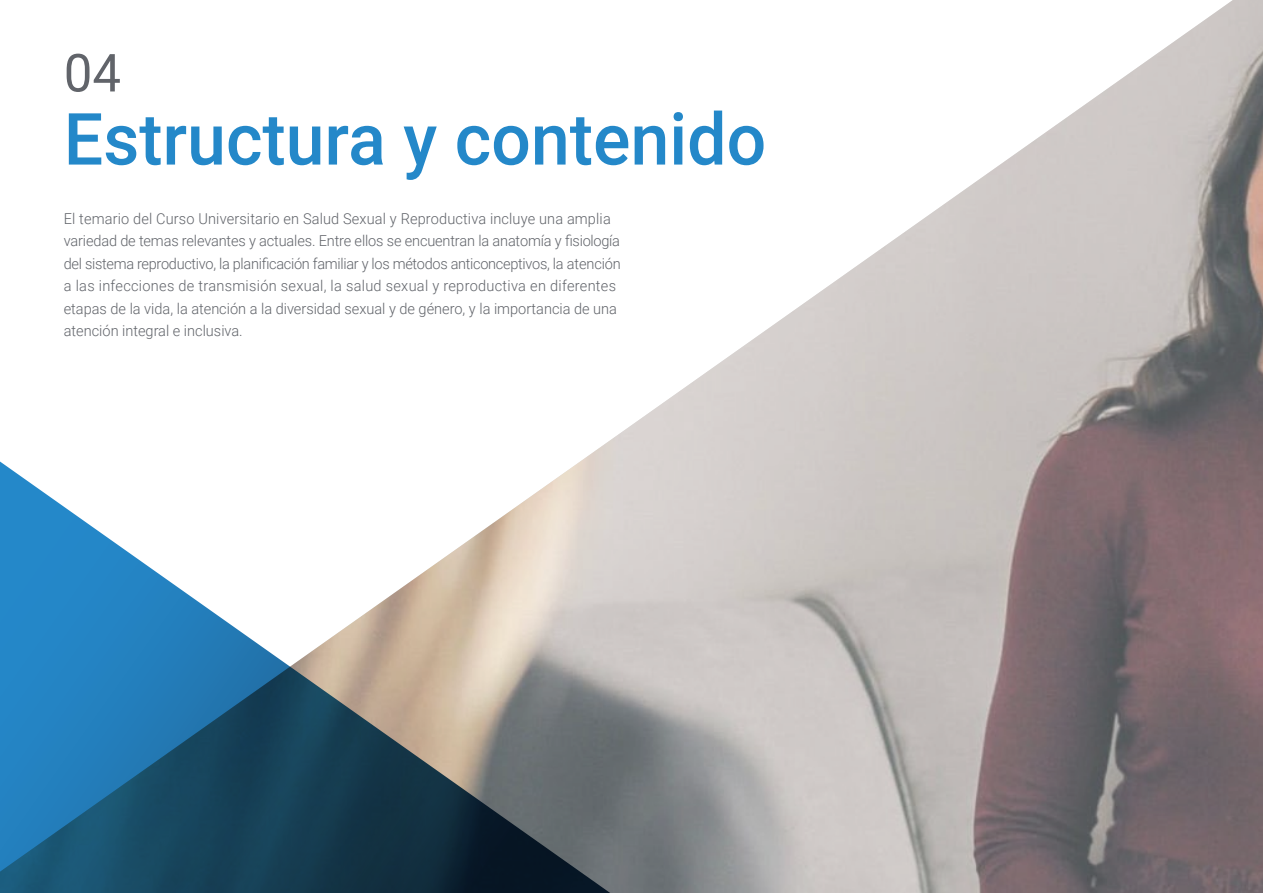
<style>
.page{position:relative;width:1263px;height:893px;background:#fff}
.page>*{position:absolute;margin:0;border:0;box-sizing:border-box;transform-origin:0 0}
.t1{font:500 72px "Roboto";color:#2488c9}
.t2{font:52.5px "Roboto";color:#61646a}
.t3{font:300 15px/22.5px "Roboto";color:#61646a}
</style>
<div class="page">
<img style="left:602px;top:0;width:661px;height:893px">
<svg style="left:0;top:446px;width:640px;height:447px"></svg>
<h2 class="t2" style="left:64px;top:36px;width:59px">04</h2>
<h1 class="t1" style="left:64px;top:89px;width:704px">Estructura y contenido</h1>
<p class="t3" style="left:64px;top:207px;width:558px">El temario del Curso Universitario en Salud Sexual y Reproductiva incluye una amplia variedad de temas relevantes y actuales. Entre ellos se encuentran la anatomía y fisiología del sistema reproductivo, la planificación familiar y los métodos anticonceptivos, la atención a las infecciones de transmisión sexual, la salud sexual y reproductiva en diferentes etapas de la vida, la atención a la diversidad sexual y de género, y la importancia de una atención integral e inclusiva.</p>
</div>
